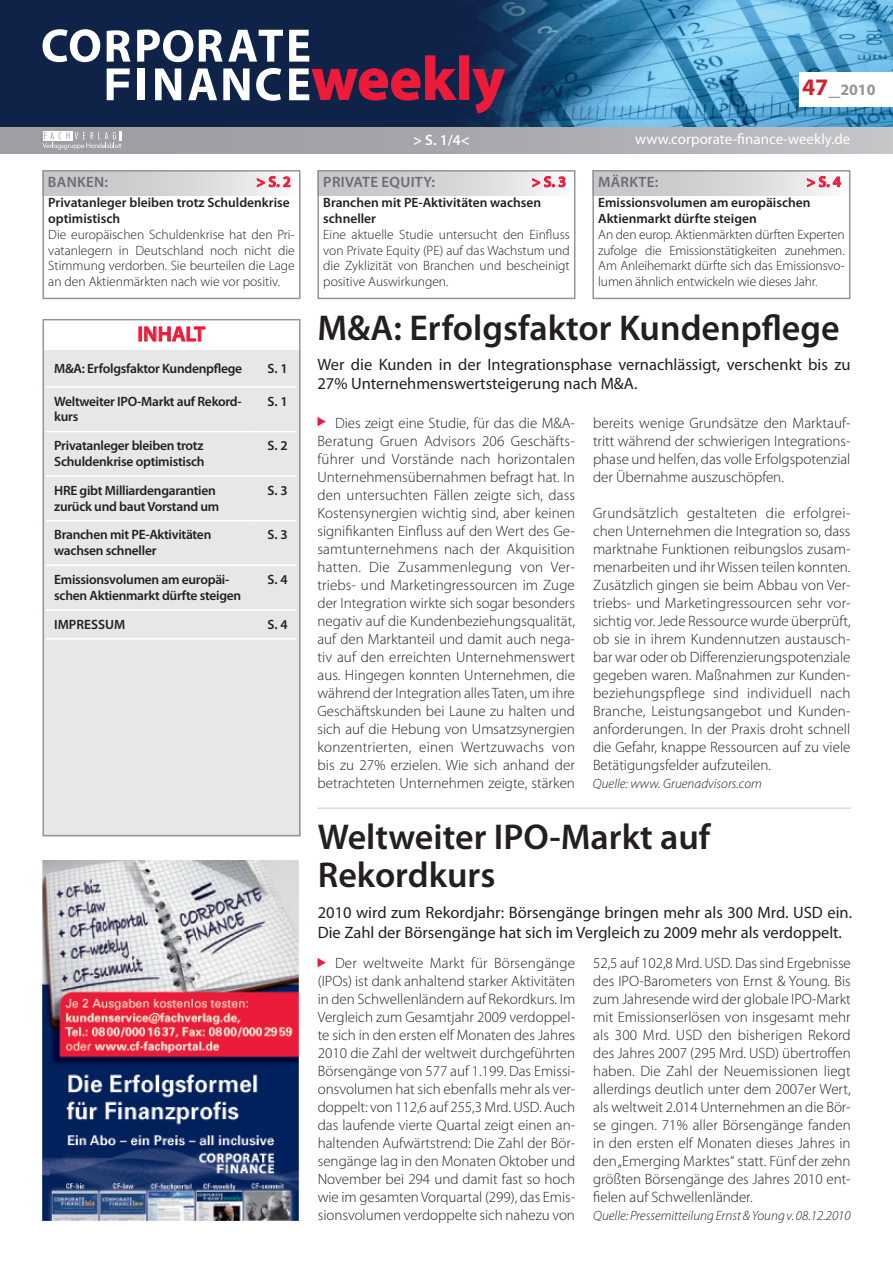
<style>
.page{position:relative;width:893px;height:1263px;background:#fff}
.page>*{position:absolute;margin:0;border:0;box-sizing:border-box;transform-origin:0 0}
.t1{font:600 36px/37.5px "Myriad Pro";color:#231f20}
.t2{font:600 21px "Myriad Pro";letter-spacing:.01em;color:#ed1a3a}
.t3{font:16.5px/19.5px "Myriad Pro";color:#231f20}
.t4{font:700 15.9px "Myriad Pro";color:#939598}
.t5{font:300 15px/18px "Myriad Pro";color:#231f20;text-align:justify}
.t6{font:15px "Myriad Pro";color:#fff}
.t7{font:600 15px "Myriad Pro";letter-spacing:.02em;color:#6c6d70}
.t8{font:600 15px "Myriad Pro";color:#ed1a3a}
.t9{font:600 15px "Myriad Pro";color:#fff}
.t10{font:300 13.5px/15.8px "Myriad Pro";color:#231f20;text-align:justify}
.t11{font:600 13.5px/15.8px "Myriad Pro";letter-spacing:-.02em;color:#231f20}
.t12{font:600 13.5px/15.8px "Myriad Pro";color:#231f20}
.t13{font:italic 300 13.5px "Myriad Pro";color:#231f20}
.s1{font-size:23.7px;color:#d1232a}
.s2{font-size:23.7px}
</style>
<div class="page">
<img style="left:0;top:0;width:893px;height:128px">
<div style="left:800px;top:72px;width:93px;height:34px;background:#fff"></div>
<div style="left:0;top:128px;width:893px;height:25px;background:linear-gradient(to right,#96979b,#bebfc2)"></div>
<svg style="left:43px;top:131px;width:79px;height:19px"></svg>
<svg style="left:43px;top:29px;width:57px;height:33px"></svg>
<svg style="left:107px;top:30px;width:24px;height:32px"></svg>
<svg style="left:137px;top:30px;width:56px;height:32px"></svg>
<svg style="left:199px;top:30px;width:84px;height:32px"></svg>
<svg style="left:107px;top:68px;width:23px;height:32px"></svg>
<div style="left:137px;top:68px;width:7px;height:32px;background:#fff"></div>
<svg style="left:155px;top:68px;width:26px;height:32px"></svg>
<svg style="left:188px;top:68px;width:29px;height:32px"></svg>
<svg style="left:223px;top:68px;width:26px;height:32px"></svg>
<svg style="left:256px;top:68px;width:25px;height:33px"></svg>
<svg style="left:289px;top:30px;width:216px;height:84px;background:#4f2c4f"></svg>
<div style="left:317px;top:170px;width:258px;height:26px;background:linear-gradient(to right,#bdbec1,#f3f4f5)"></div>
<div style="left:592px;top:170px;width:258px;height:26px;background:linear-gradient(to right,#bdbec1,#f3f4f5)"></div>
<div style="left:43px;top:170px;width:257px;height:26px;background:linear-gradient(to right,#bdbec1,#f3f4f5)"></div>
<div style="left:317px;top:170px;width:258px;height:129px;border:2px solid #939598"></div>
<div style="left:43px;top:170px;width:257px;height:129px;border:2px solid #939598"></div>
<div style="left:592px;top:170px;width:258px;height:129px;border:2px solid #939598"></div>
<svg style="left:256px;top:176px;width:35px;height:12px"></svg>
<svg style="left:807px;top:176px;width:34px;height:12px"></svg>
<svg style="left:532px;top:176px;width:34px;height:12px"></svg>
<div style="left:139px;top:327px;width:3px;height:14px;border:1px solid #ed1a3a"></div>
<svg style="left:144px;top:326px;width:62px;height:16px"></svg>
<div style="left:43px;top:350px;width:257px;height:486px;background:#e6e7e9"></div>
<div style="left:43px;top:319px;width:257px;height:517px;border:2px solid #939598"></div>
<hr style="left:46px;top:386px;width:207px;height:2px;background:#fff">
<hr style="left:46px;top:431px;width:207px;height:1px;background:#fff">
<hr style="left:253px;top:386px;width:43px;height:2px;background:#fff">
<hr style="left:253px;top:431px;width:43px;height:1px;background:#fff">
<hr style="left:46px;top:475px;width:207px;height:2px;background:#fff">
<hr style="left:253px;top:475px;width:43px;height:2px;background:#fff">
<hr style="left:46px;top:520px;width:207px;height:1px;background:#fff">
<hr style="left:253px;top:520px;width:43px;height:1px;background:#fff">
<hr style="left:46px;top:565px;width:207px;height:1px;background:#fff">
<hr style="left:46px;top:609px;width:207px;height:2px;background:#fff">
<hr style="left:46px;top:638px;width:207px;height:1px;background:#fff">
<hr style="left:253px;top:565px;width:43px;height:1px;background:#fff">
<hr style="left:253px;top:609px;width:43px;height:2px;background:#fff">
<hr style="left:253px;top:638px;width:43px;height:1px;background:#fff">
<hr style="left:318px;top:808px;width:533px;height:1px;background:#c7c8ca">
<img style="left:42px;top:860px;width:258px;height:360px">
<p class="t4" style="left:802px;top:80px;width:75px"><span class="s1">47</span><span class="s2">_</span>2010</p>
<p class="t9" style="left:413px;top:130px;width:58px">&gt; S. 1/4&lt;</p>
<p class="t6" style="left:635px;top:130px;width:217px">www.corporate-finance-weekly.de</p>
<p class="t7" style="left:48px;top:172px;width:62px">BANKEN:</p>
<p class="t8" style="left:256px;top:172px;width:36px">&gt; S. 2</p>
<p class="t7" style="left:323px;top:172px;width:113px">PRIVATE EQUITY:</p>
<p class="t8" style="left:532px;top:172px;width:36px">&gt; S. 3</p>
<p class="t7" style="left:598px;top:172px;width:62px">MÄRKTE:</p>
<p class="t8" style="left:806px;top:172px;width:36px">&gt; S. 4</p>
<p class="t12" style="left:48px;top:194px;width:243px">Privatanleger bleiben trotz Schuldenkrise optimistisch</p>
<p class="t10" style="left:48px;top:226px;width:248px">Die europäischen Schuldenkrise hat den Pri&shy;vatanlegern in Deutschland noch nicht die Stimmung verdorben. Sie beurteilen die Lage an den Aktienmärkten nach wie vor positiv.</p>
<h2 class="t2" style="left:138px;top:321px;width:69px">INHALT</h2>
<p class="t11" style="left:54px;top:360px;width:189px">M&amp;A: Erfolgsfaktor Kundenpflege</p>
<p class="t11" style="left:267px;top:360px;width:22px">S. 1</p>
<p class="t11" style="left:54px;top:393px;width:189px">Weltweiter IPO-Markt auf Rekord&shy;kurs</p>
<p class="t11" style="left:267px;top:393px;width:22px">S. 1</p>
<p class="t11" style="left:54px;top:437px;width:152px">Privatanleger bleiben trotz<br>Schuldenkrise optimistisch</p>
<p class="t11" style="left:267px;top:437px;width:22px">S. 2</p>
<p class="t11" style="left:54px;top:482px;width:167px">HRE gibt Milliardengarantien zurück und baut Vorstand um</p>
<p class="t11" style="left:267px;top:482px;width:22px">S. 3</p>
<p class="t11" style="left:54px;top:527px;width:159px">Branchen mit PE-Aktivitäten wachsen schneller</p>
<p class="t11" style="left:267px;top:527px;width:22px">S. 3</p>
<p class="t11" style="left:54px;top:571px;width:189px">Emissionsvolumen am europäi&shy;schen Aktienmarkt dürfte steigen</p>
<p class="t11" style="left:267px;top:571px;width:22px">S. 4</p>
<p class="t12" style="left:54px;top:616px;width:73px">IMPRESSUM</p>
<p class="t11" style="left:267px;top:616px;width:22px">S. 4</p>
<p class="t12" style="left:323px;top:194px;width:219px">Branchen mit PE-Aktivitäten wachsen schneller</p>
<p class="t10" style="left:323px;top:226px;width:248px">Eine aktuelle Studie untersucht den Einfluss von Private Equity (PE) auf das Wachstum und die Zyklizität von Branchen und bescheinigt positive Auswirkungen.</p>
<p class="t12" style="left:598px;top:194px;width:214px">Emissionsvolumen am europäischen<br>Aktienmarkt dürfte steigen</p>
<p class="t10" style="left:598px;top:226px;width:248px">An den europ. Aktienmärkten dürften Experten zufolge die Emissionstätigkeiten zunehmen.<br>Am Anleihemarkt dürfte sich das Emissionsvo&shy;lumen ähnlich entwickeln wie dieses Jahr.</p>
<h1 class="t1" style="left:317px;top:308px;width:524px">M&amp;A: Erfolgsfaktor Kundenpflege</h1>
<p class="t3" style="left:317px;top:354px;width:534px">Wer die Kunden in der Integrationsphase vernachlässigt, verschenkt bis zu<br>27% Unternehmenswertsteigerung nach M&amp;A.</p>
<p class="t5" style="left:317px;top:414px;width:259px;text-indent:17px">Dies zeigt eine Studie, für das die M&amp;A-Beratung Gruen Advisors 206 Geschäfts&shy;führer und Vorstände nach horizontalen Unternehmensübernahmen befragt hat. In den untersuchten Fällen zeigte sich, dass Kostensynergien wichtig sind, aber keinen signifikanten Einfluss auf den Wert des Ge&shy;samtunternehmens nach der Akquisition hatten. Die Zusammenlegung von Ver&shy;triebs- und Marketingressourcen im Zuge der Integration wirkte sich sogar besonders negativ auf die Kundenbeziehungsqualität, auf den Marktanteil und damit auch nega&shy;tiv auf den erreichten Unternehmenswert aus. Hingegen konnten Unternehmen, die während der Integration alles Taten, um ihre Geschäftskunden bei Laune zu halten und sich auf die Hebung von Umsatzsynergien konzentrierten, einen Wertzuwachs von bis zu 27% erzielen. Wie sich anhand der betrachteten Unternehmen zeigte, stärken</p>
<p class="t5" style="left:593px;top:414px;width:259px">bereits wenige Grundsätze den Marktauf&shy;tritt während der schwierigen Integrations&shy;phase und helfen, das volle Erfolgspotenzial der Übernahme auszuschöpfen.</p>
<p class="t5" style="left:593px;top:504px;width:259px">Grundsätzlich gestalteten die erfolgrei&shy;chen Unternehmen die Integration so, dass marktnahe Funktionen reibungslos zusam&shy;menarbeiten und ihr Wissen teilen konnten.<br>Zusätzlich gingen sie beim Abbau von Ver&shy;triebs- und Marketingressourcen sehr vor&shy;sichtig vor. Jede Ressource wurde überprüft, ob sie in ihrem Kundennutzen austausch&shy;bar war oder ob Differenzierungspotenziale gegeben waren. Maßnahmen zur Kunden&shy;beziehungspflege sind individuell nach Branche, Leistungsangebot und Kunden&shy;anforderungen. In der Praxis droht schnell die Gefahr, knappe Ressourcen auf zu viele Betätigungsfelder aufzuteilen.</p>
<p class="t13" style="left:593px;top:776px;width:170px">Quelle: www. Gruenadvisors.com</p>
<h1 class="t1" style="left:318px;top:817px;width:394px">Weltweiter IPO-Markt auf<br>Rekordkurs</h1>
<p class="t3" style="left:318px;top:903px;width:536px">2010 wird zum Rekordjahr: Börsengänge bringen mehr als 300 Mrd. USD ein.<br>Die Zahl der Börsengänge hat sich im Vergleich zu 2009 mehr als verdoppelt.</p>
<p class="t5" style="left:318px;top:954px;width:259px;text-indent:17px">Der weltweite Markt für Börsengänge (IPOs) ist dank anhaltend starker Aktivitäten in den Schwellenländern auf Rekordkurs. Im Vergleich zum Gesamtjahr 2009 verdoppel&shy;te sich in den ersten elf Monaten des Jahres 2010 die Zahl der weltweit durchgeführten Börsengänge von 577 auf 1.199. Das Emissi&shy;onsvolumen hat sich ebenfalls mehr als ver&shy;doppelt: von 112,6 auf 255,3 Mrd. USD. Auch das laufende vierte Quartal zeigt einen an&shy;haltenden Aufwärtstrend: Die Zahl der Bör&shy;sengänge lag in den Monaten Oktober und November bei 294 und damit fast so hoch wie im gesamten Vorquartal (299), das Emis&shy;sionsvolumen verdoppelte sich nahezu von</p>
<p class="t5" style="left:593px;top:954px;width:259px">52,5 auf 102,8 Mrd. USD. Das sind Ergebnisse des IPO-Barometers von Ernst &amp; Young. Bis zum Jahresende wird der globale IPO-Markt mit Emissionserlösen von insgesamt mehr als 300 Mrd. USD den bisherigen Rekord des Jahres 2007 (295 Mrd. USD) übertroffen haben. Die Zahl der Neuemissionen liegt allerdings deutlich unter dem 2007er Wert, als weltweit 2.014 Unternehmen an die Bör&shy;se gingen. 71% aller Börsengänge fanden in den ersten elf Monaten dieses Jahres in den „Emerging Marktes“ statt. Fünf der zehn größten Börsengänge des Jahres 2010 ent&shy;fielen auf Schwellenländer.</p>
<p class="t13" style="left:593px;top:1208px;width:259px">Quelle: Pressemitteilung Ernst &amp; Young v. 08.12.2010</p>
</div>
